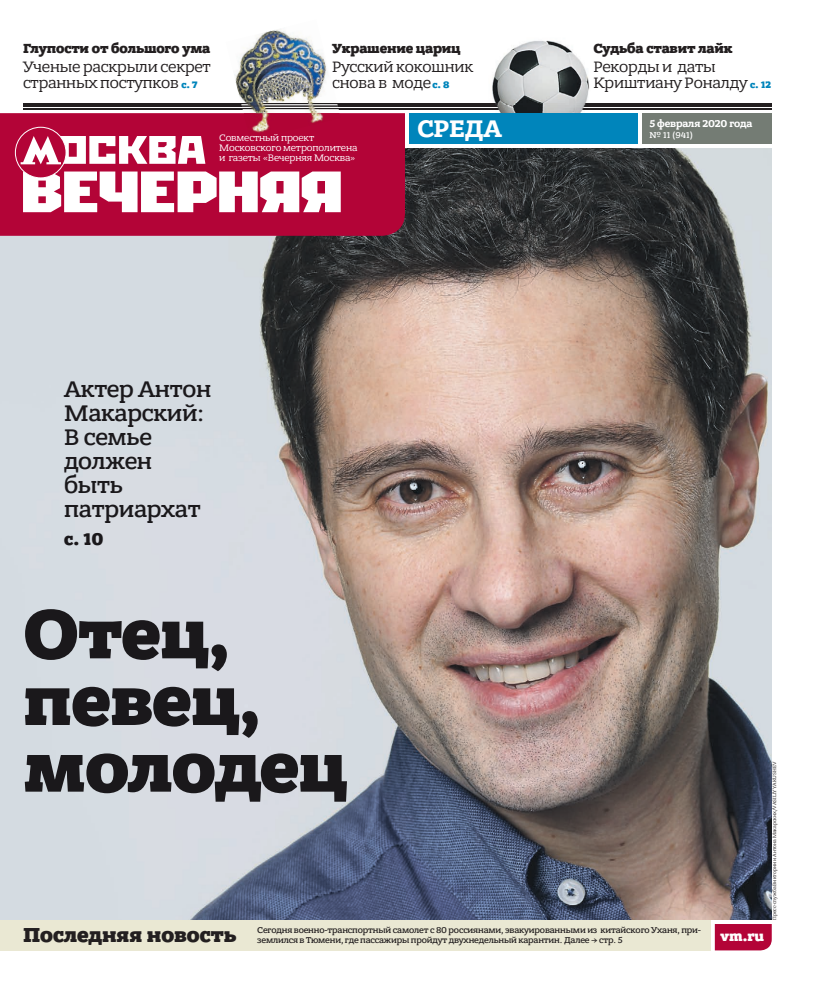
<style>
.page{position:relative;width:820px;height:993px;background:#fff}
.page>*{position:absolute;margin:0;border:0;box-sizing:border-box;transform-origin:0 0}
.t1{font:800 73.3px/66.6px "Bandera Pro";letter-spacing:-.01em;color:#1a181b}
.t2{font:700 25.5px "Bandera Pro";letter-spacing:-.015em;color:#fff}
.t3{font:500 24px/24px "Bandera Pro";letter-spacing:-.01em;color:#1a181b}
.t4{font:800 21.5px "Bandera Pro";color:#231f20}
.t5{font:800 18px "Bandera Pro";color:#1a181b}
.t6{font:16px/16px "Bandera Pro";letter-spacing:-.01em;color:#231f20}
.t7{font:800 14.7px "Bandera Pro";color:#fff}
.t8{font:800 14px "Bandera Pro";letter-spacing:-.01em;color:#231f20}
.t9{font:700 10.5px "Bandera Pro";letter-spacing:-.01em;color:#fff}
.t10{font:10px/10px "Bandera Pro";letter-spacing:-.01em;color:#fff}
.t11{font:500 9px/10.2px "Bandera Pro";letter-spacing:-.015em;color:#231f20}
.t12{font:500 9px "Bandera Pro";color:#fff}
.t13{font:5px "Bandera Pro";letter-spacing:-.005em;color:#231f20}
.s1{font-weight:800;font-size:10px;color:#0085bb}
</style>
<div class="page">
<img style="left:0;top:148px;width:771px;height:771px">
<div style="left:641px;top:113px;width:130px;height:31px;background:#747c74"></div>
<div style="left:0;top:113px;width:405px;height:123px;background:#b30437"></div>
<svg style="left:23px;top:171px;width:317px;height:41px"></svg>
<svg style="left:15px;top:127px;width:51px;height:51px"></svg>
<div style="left:15px;top:127px;width:51px;height:51px;border:1px solid #fff;border-radius:50%"></div>
<svg style="left:21px;top:136px;width:184px;height:28px"></svg>
<div style="left:0;top:919px;width:710px;height:31px;background:#eae8d3"></div>
<hr style="left:23px;top:103px;width:748px;height:1px;background:#231f20">
<hr style="left:23px;top:106px;width:748px;height:1px;background:#231f20">
<hr style="left:23px;top:108px;width:748px;height:1px;background:#231f20">
<svg style="left:714px;top:924px;width:57px;height:26px"></svg>
<img style="left:242px;top:109px;width:98px;height:31px">
<img style="left:226px;top:29px;width:112px;height:77px">
<img style="left:241px;top:103px;width:96px;height:1px">
<img style="left:242px;top:106px;width:96px;height:3px">
<img style="left:488px;top:40px;width:102px;height:73px">
<img style="left:488px;top:103px;width:102px;height:1px">
<img style="left:488px;top:106px;width:102px;height:3px">
<div style="left:409px;top:113px;width:228px;height:31px;background:#0085bb"></div>
<h3 class="t8" style="left:23px;top:39px;width:189px">Глупости от большого ума</h3>
<h3 class="t6" style="left:23px;top:59px;width:189px">Ученые раскрыли секрет странных поступков <span class="s1">с. 7</span></h3>
<h3 class="t8" style="left:332px;top:39px;width:130px">Украшение цариц</h3>
<h3 class="t6" style="left:332px;top:59px;width:142px">Русский кокошник снова в моде <span class="s1">с. 8</span></h3>
<p class="t10" style="left:219px;top:133px;width:140px">Совместный проект<br>Московского метрополитена и газеты «Вечерняя Москва»</p>
<h2 class="t2" style="left:417px;top:113px;width:86px">СРЕДА</h2>
<h3 class="t3" style="left:64px;top:377px;width:149px">Актер Антон<br>Макарский:<br>В семье должен быть патриархат</h3>
<h3 class="t5" style="left:64px;top:528px;width:41px">с. 10</h3>
<h1 class="t1" style="left:23px;top:603px;width:325px">Отец, певец, молодец</h1>
<h3 class="t8" style="left:593px;top:39px;width:141px">Судьба ставит лайк</h3>
<h3 class="t6" style="left:593px;top:59px;width:179px">Рекорды и даты<br>Криштиану Роналду <span class="s1">с. 12</span></h3>
<p class="t9" style="left:649px;top:117px;width:104px">5 февраля 2020 года</p>
<p class="t12" style="left:649px;top:129px;width:45px">№ 11 (941)</p>
<p class="t13" style="left:771px;top:919px;width:160px;rotate:-90deg">Пресс-служба Виктории и Антона Макарских/VASILIY YAKUSHEV</p>
<h3 class="t4" style="left:23px;top:921px;width:215px">Последняя новость</h3>
<p class="t11" style="left:257px;top:924px;width:445px">Сегодня военно-транспортный самолет с 80 россиянами, эвакуированными из китайского Уханя, при&shy;землился в Тюмени, где пассажиры пройдут двухнедельный карантин. Далее → стр. 5</p>
<h3 class="t7" style="left:720px;top:926px;width:45px">vm.ru</h3>
</div>
